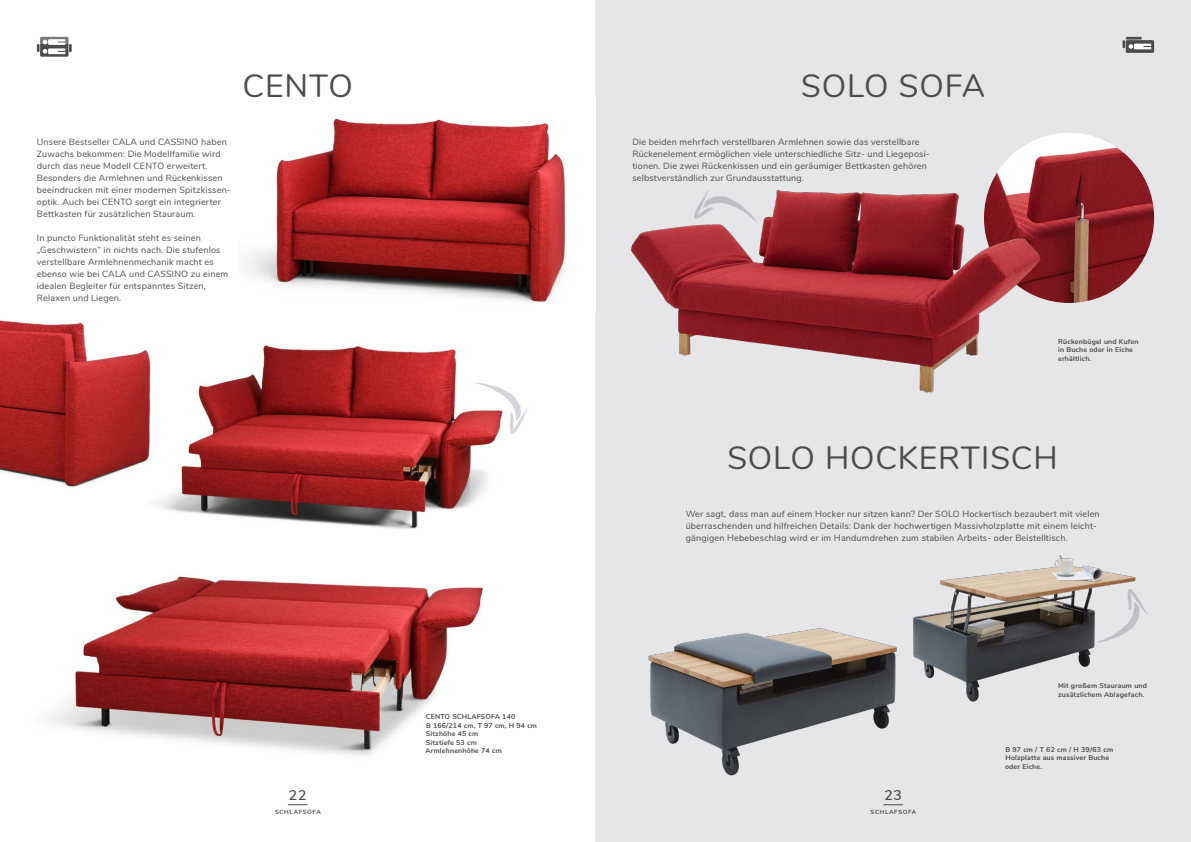
<style>
.page{position:relative;width:1191px;height:842px;background:#fff}
.page>*{position:absolute;margin:0;border:0;box-sizing:border-box;transform-origin:0 0}
._1_Headline{font:32px "Nunito";letter-spacing:.025em;color:#4b4c4d}
.t1{font:600 14px "Nunito";color:#4b4c4d}
._3_Fließtext{font:9px/12px "Nunito";letter-spacing:.02em;color:#4b4c4d}
._4_BUZ{font:700 7px/8.5px "Nunito";letter-spacing:.025em;color:#4b4c4d}
.t2{font:700 6px "Nunito";letter-spacing:.11em;color:#4b4c4d}
</style>
<div class="page">
<img style="left:157px;top:345px;width:341px;height:184px">
<div style="left:595px;top:0;width:596px;height:842px;background:#e6e5e8"></div>
<img style="left:984px;top:133px;width:170px;height:170px;border-radius:85px">
<img style="left:631px;top:187px;width:415px;height:206px">
<svg style="left:693px;top:190px;width:64px;height:33px"></svg>
<img style="left:913px;top:555px;width:223px;height:147px">
<img style="left:648px;top:628px;width:249px;height:148px">
<svg style="left:1125px;top:40px;width:29px;height:13px"></svg>
<hr style="left:1125px;top:37px;width:16px;height:3px;background:#4b4c4d">
<svg style="left:1122px;top:40px;width:29px;height:9px"></svg>
<svg style="left:475px;top:383px;width:54px;height:51px"></svg>
<svg style="left:37px;top:37px;width:35px;height:20px"></svg>
<svg style="left:1095px;top:589px;width:52px;height:53px"></svg>
<img style="left:50px;top:575px;width:433px;height:181px">
<img style="left:246px;top:118px;width:321px;height:185px">
<img style="left:0;top:320px;width:151px;height:167px">
<svg style="left:883px;top:804px;width:19px;height:1px"></svg>
<svg style="left:288px;top:804px;width:19px;height:1px"></svg>
<p class="_1_Headline" style="left:243px;top:62px;width:112px">CENTO</p>
<p class="_3_Fließtext" style="left:37px;top:135px;width:195px">Unsere Bestseller CALA und CASSINO haben Zuwachs bekommen: Die Modellfamilie wird durch das neue Modell CENTO erweitert.<br>Besonders die Armlehnen und Rückenkissen beeindrucken mit einer modernen Spitzkissen&shy;optik. Auch bei CENTO sorgt ein integrierter Bettkasten für zusätzlichen Stauraum.</p>
<p class="_3_Fließtext" style="left:37px;top:231px;width:193px">In puncto Funktionalität steht es seinen „Geschwistern“ in nichts nach. Die stufenlos verstellbare Armlehnenmechanik macht es ebenso wie bei CALA und CASSINO zu einem idealen Begleiter für entspanntes Sitzen, Relaxen und Liegen.</p>
<p class="_1_Headline" style="left:801px;top:62px;width:185px">SOLO SOFA</p>
<p class="_3_Fließtext" style="left:632px;top:135px;width:299px">Die beiden mehrfach verstellbaren Armlehnen sowie das verstellbare Rückenelement ermöglichen viele unterschiedliche Sitz- und Liegeposi&shy;tionen. Die zwei Rückenkissen und ein geräumiger Bettkasten gehören selbstverständlich zur Grundausstattung.</p>
<p class="_4_BUZ" style="left:1058px;top:337px;width:82px">Rückenbügel und Kufen in Buche oder in Eiche erhältlich.</p>
<p class="_1_Headline" style="left:727px;top:434px;width:332px">SOLO HOCKERTISCH</p>
<p class="_3_Fließtext" style="left:685px;top:507px;width:415px">Wer sagt, dass man auf einem Hocker nur sitzen kann? Der SOLO Hockertisch bezaubert mit vielen überraschenden und hilfreichen Details: Dank der hochwertigen Massivholzplatte mit einem leicht&shy;gängigen Hebebeschlag wird er im Handumdrehen zum stabilen Arbeits- oder Beistelltisch.</p>
<p class="_4_BUZ" style="left:426px;top:712px;width:91px">CENTO SCHLAFSOFA 140</p>
<p class="_4_BUZ" style="left:426px;top:721px;width:112px">B 166/214 cm, T 97 cm, H 94 cm</p>
<p class="_4_BUZ" style="left:426px;top:729px;width:54px">Sitzhöhe 45 cm</p>
<p class="_4_BUZ" style="left:426px;top:738px;width:52px">Sitztiefe 53 cm</p>
<p class="_4_BUZ" style="left:425px;top:746px;width:78px">Armlehnenhöhe 74 cm</p>
<h2 class="t1" style="left:289px;top:785px;width:19px">22</h2>
<h2 class="t1" style="left:884px;top:785px;width:19px">23</h2>
<p class="t2" style="left:275px;top:807px;width:47px">SCHLAFSOFA</p>
<p class="t2" style="left:870px;top:807px;width:47px">SCHLAFSOFA</p>
<p class="_4_BUZ" style="left:1058px;top:681px;width:90px">Mit großem Stauraum und zusätzlichem Ablagefach.</p>
<p class="_4_BUZ" style="left:1005px;top:745px;width:109px">B 97 cm / T 62 cm / H 39/63 cm</p>
<p class="_4_BUZ" style="left:1005px;top:753px;width:105px">Holzplatte aus massiver Buche</p>
<p class="_4_BUZ" style="left:1005px;top:762px;width:39px">oder Eiche.</p>
</div>
